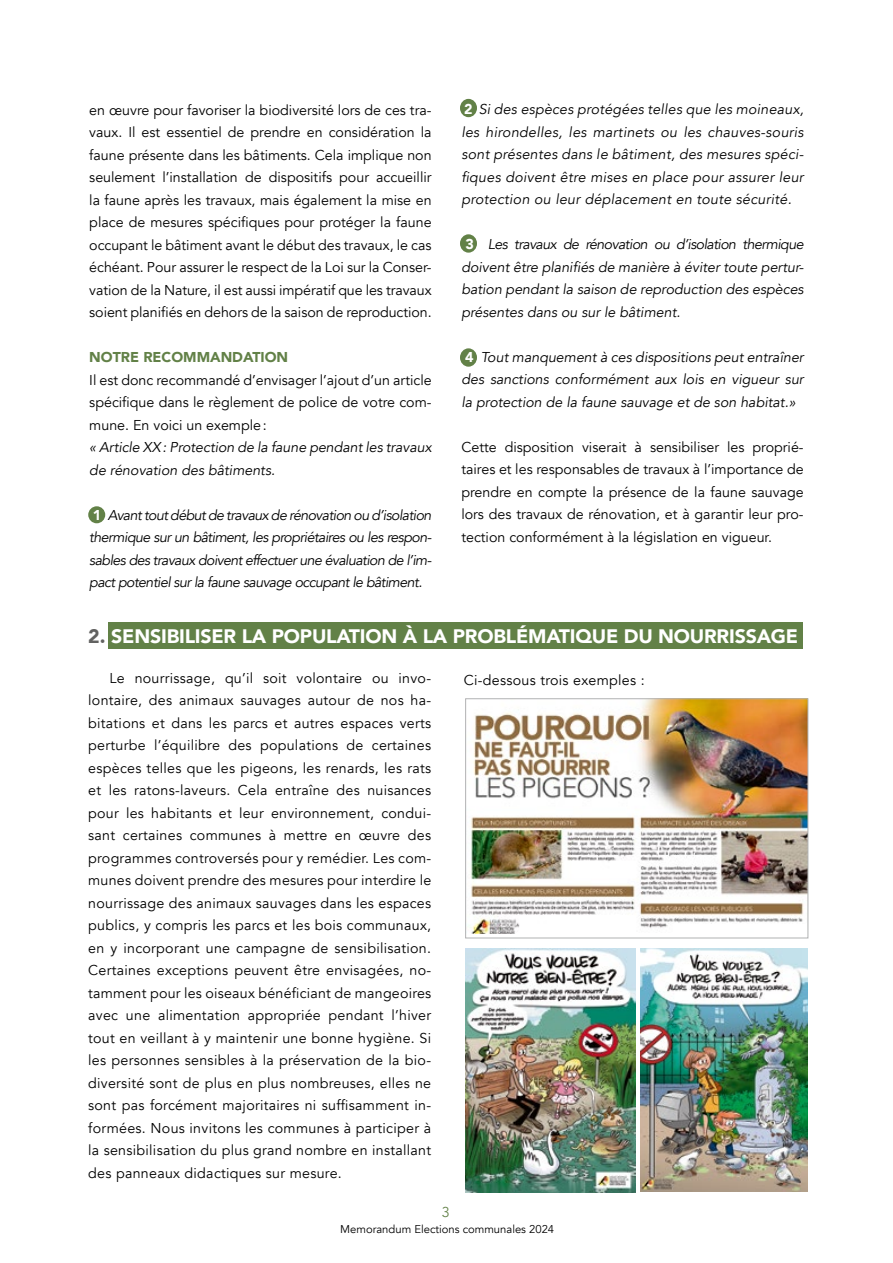
<style>
.page{position:relative;width:893px;height:1263px;background:#fff}
.page>*{position:absolute;margin:0;border:0;box-sizing:border-box;transform-origin:0 0}
.t1{font:900 19.5px "Avenir";letter-spacing:-.01em;color:#fff}
.t2{font:14.25px/22.5px "Avenir";color:#000;text-align:justify}
.t3{font:italic 14.25px/22.5px "Avenir";color:#000;text-align:justify}
.t4{font:14.25px "Avenir";letter-spacing:.02em;color:#000}
.t5{font:900 14.25px "Avenir";color:#628147}
.t6{font:14.25px "Avenir";color:#628147}
.t7{font:11.25px "Avenir";color:#000}
.s1{font-weight:900;font-style:normal;color:#fff}
.s2{color:#626261}
</style>
<div class="page">
<div style="left:460px;top:99px;width:17px;height:18px;background:#628147;border-radius:50%"></div>
<div style="left:88px;top:506px;width:17px;height:17px;background:#628147;border-radius:50%"></div>
<div style="left:460px;top:234px;width:17px;height:19px;background:#628147;border-radius:50%"></div>
<div style="left:460px;top:348px;width:17px;height:19px;background:#628147;border-radius:50%"></div>
<div style="left:108px;top:622px;width:695px;height:26px;background:#628147"></div>
<img style="left:470px;top:700px;width:336px;height:234px">
<div style="left:465px;top:698px;width:343px;height:240px;border:1px solid #b1b2b3"></div>
<img style="left:466px;top:948px;width:169px;height:244px">
<img style="left:640px;top:948px;width:168px;height:243px">
<p class="t2" style="left:89px;top:99px;width:344px">en œuvre pour favoriser la biodiversité lors de ces tra&shy;vaux. Il est essentiel de prendre en considération la faune présente dans les bâtiments. Cela implique non seulement l’installation de dispositifs pour accueillir la faune après les travaux, mais également la mise en place de mesures spécifiques pour protéger la faune occupant le bâtiment avant le début des travaux, le cas échéant. Pour assurer le respect de la Loi sur la Conser&shy;vation de la Nature, il est aussi impératif que les travaux soient planifiés en dehors de la saison de reproduction.</p>
<p class="t5" style="left:89px;top:345px;width:200px">NOTRE RECOMMANDATION</p>
<p class="t2" style="left:89px;top:369px;width:344px">Il est donc recommandé d’envisager l’ajout d’un article spécifique dans le règlement de police de votre com&shy;mune. En voici un exemple:</p>
<p class="t3" style="left:89px;top:437px;width:344px">« Article XX: Protection de la faune pendant les travaux de rénovation des bâtiments.</p>
<p class="t3" style="left:89px;top:504px;width:344px"><span class="s1">1</span> Avant tout début de travaux de rénovation ou d’isolation thermique sur un bâtiment, les propriétaires ou les respon&shy;sables des travaux doivent effectuer une évaluation de l’im&shy;pact potentiel sur la faune sauvage occupant le bâtiment.</p>
<p class="t3" style="left:461px;top:98px;width:344px"><span class="s1">2</span> Si des espèces protégées telles que les moineaux, les hirondelles, les martinets ou les chauves-souris sont présentes dans le bâtiment, des mesures spéci&shy;fiques doivent être mises en place pour assurer leur protection ou leur déplacement en toute sécurité.</p>
<p class="t3" style="left:461px;top:233px;width:344px"><span class="s1">3</span> Les travaux de rénovation ou d’isolation thermique doivent être planifiés de manière à éviter toute pertur&shy;bation pendant la saison de reproduction des espèces présentes dans ou sur le bâtiment.</p>
<p class="t3" style="left:461px;top:346px;width:344px"><span class="s1">4</span> Tout manquement à ces dispositions peut entraîner des sanctions conformément aux lois en vigueur sur la protection de la faune sauvage et de son habitat.»</p>
<p class="t2" style="left:461px;top:436px;width:344px">Cette disposition viserait à sensibiliser les proprié&shy;taires et les responsables de travaux à l’importance de prendre en compte la présence de la faune sauvage lors des travaux de rénovation, et à garantir leur pro&shy;tection conformément à la législation en vigueur.</p>
<h1 class="t1" style="left:88px;top:619px;width:711px"><span class="s2">2.</span> SENSIBILISER LA POPULATION À LA PROBLÉMATIQUE DU NOURRISSAGE</h1>
<p class="t2" style="left:88px;top:667px;width:345px;text-indent:21px">Le nourrissage, qu’il soit volontaire ou invo&shy;lontaire, des animaux sauvages autour de nos ha&shy;bitations et dans les parcs et autres espaces verts perturbe l’équilibre des populations de certaines espèces telles que les pigeons, les renards, les rats et les ratons-laveurs. Cela entraîne des nuisances pour les habitants et leur environnement, condui&shy;sant certaines communes à mettre en œuvre des programmes controversés pour y remédier. Les com&shy;munes doivent prendre des mesures pour interdire le nourrissage des animaux sauvages dans les espaces publics, y compris les parcs et les bois communaux, en y incorporant une campagne de sensibilisation.<br>Certaines exceptions peuvent être envisagées, no&shy;tamment pour les oiseaux bénéficiant de mangeoires avec une alimentation appropriée pendant l’hiver tout en veillant à y maintenir une bonne hygiène. Si les personnes sensibles à la préservation de la bio&shy;diversité sont de plus en plus nombreuses, elles ne sont pas forcément majoritaires ni suffisamment in&shy;formées. Nous invitons les communes à participer à la sensibilisation du plus grand nombre en installant des panneaux didactiques sur mesure.</p>
<p class="t4" style="left:464px;top:671px;width:182px">Ci-dessous trois exemples :</p>
<p class="t6" style="left:442px;top:1203px;width:9px">3</p>
<p class="t7" style="left:340px;top:1223px;width:216px">Memorandum Elections communales 2024</p>
</div>
